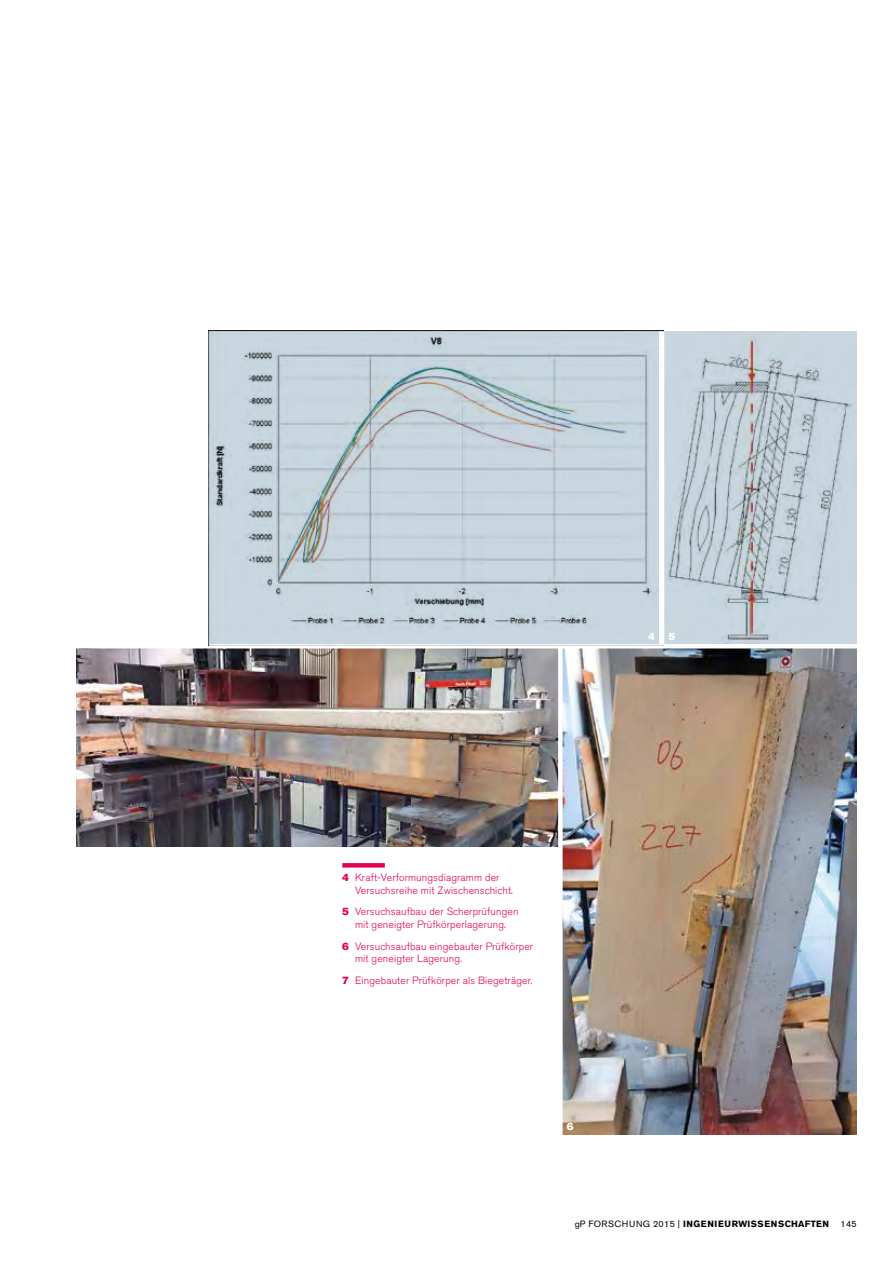
<style>
.page{position:relative;width:893px;height:1263px;background:#fff}
.page>*{position:absolute;margin:0;border:0;box-sizing:border-box;transform-origin:0 0}
.t1{font:300 10.5px/12.6px "Akzidenz Grotesk BQ";letter-spacing:.01em;color:#e60055}
.t2{font:10.5px "Akzidenz Grotesk BQ Super";color:#fff}
.t3{font:700 9px "Akzidenz Grotesk BQ";letter-spacing:.07em;color:#000}
.t4{font:9px "Akzidenz Grotesk BQ";color:#000}
.s1{font-family:"Akzidenz Grotesk BQ Super";font-weight:400}
.s2{font-weight:400}
</style>
<div class="page">
<img style="left:563px;top:648px;width:294px;height:486px">
<img style="left:77px;top:648px;width:481px;height:198px">
<svg style="left:664px;top:332px;width:193px;height:312px;background:#becad2"></svg>
<svg style="left:210px;top:332px;width:449px;height:312px;background:#c1cfd8"></svg>
<svg style="left:342px;top:863px;width:43px;height:4px"></svg>
<p class="t2" style="left:648px;top:630px;width:8px">4</p>
<p class="t2" style="left:668px;top:630px;width:8px">5</p>
<p class="t1" style="left:355px;top:871px;width:159px;text-indent:-13px"><span class="s1">4</span> Kraft-Verformungsdiagramm der<br>Versuchsreihe mit Zwischenschicht.</p>
<p class="t1" style="left:342px;top:905px;width:178px;text-align:center"><span class="s1">5</span> Versuchsaufbau der Scherprüfungen mit geneigter Prüfkörperlagerung.</p>
<p class="t1" style="left:355px;top:940px;width:180px;text-indent:-13px"><span class="s1">6</span> Versuchsaufbau eingebauter Prüfkörper mit geneigter Lagerung.</p>
<p class="t1" style="left:342px;top:974px;width:192px"><span class="s1">7</span> Eingebauter Prüfkörper als Biegeträger.</p>
<p class="t2" style="left:547px;top:832px;width:8px">7</p>
<p class="t2" style="left:567px;top:1120px;width:8px">6</p>
<p class="t3" style="left:575px;top:1218px;width:256px"><span class="s2">gP FORSCHUNG 2015 |</span> INGENIEURWISSENSCHAFTEN</p>
<p class="t4" style="left:840px;top:1218px;width:18px">145</p>
</div>
